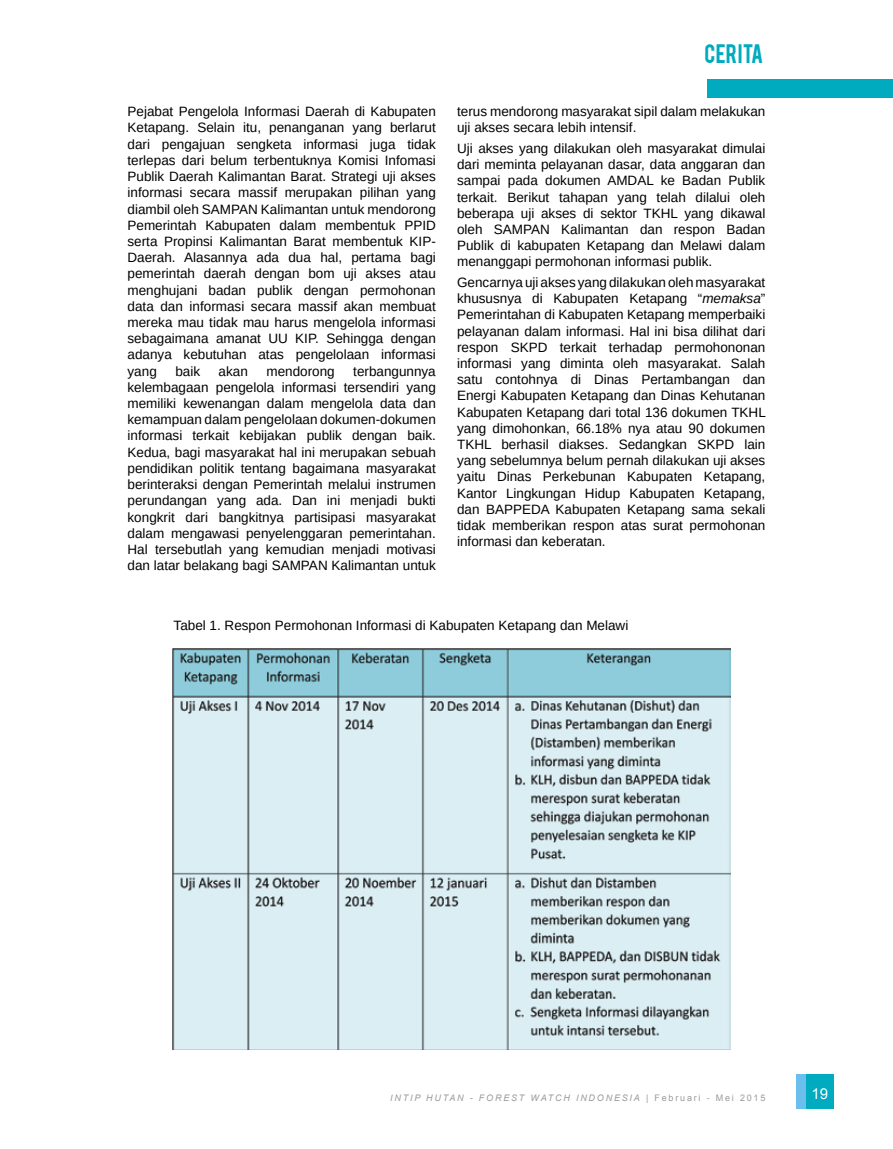
<style>
.page{position:relative;width:893px;height:1149px;background:#fff}
.page>*{position:absolute;margin:0;border:0;box-sizing:border-box;transform-origin:0 0}
.t1{font:21px "Bebas";letter-spacing:.015em;color:#00aabf}
.t2{font:15px "Arial";color:#fff}
.t3{font:13.5px/16.2px "Arimo";color:#000;text-align:justify}
.t4{font:italic 9px "Arial";letter-spacing:.2em;color:#999b9c}
.s1{font-style:italic}
.s2{font-style:normal}
</style>
<div class="page">
<div style="left:805px;top:1074px;width:29px;height:35px;background:#00aabf"></div>
<div style="left:796px;top:1074px;width:9px;height:35px;background:#6bbfed"></div>
<div style="left:708px;top:79px;width:185px;height:19px;background:#00aabf"></div>
<img style="left:172px;top:648px;width:559px;height:400px">
<p class="t3" style="left:128px;top:104px;width:310px">Pejabat Pengelola Informasi Daerah di Kabupaten Ketapang. Selain itu, penanganan yang berlarut dari pengajuan sengketa informasi juga tidak terlepas dari belum terbentuknya Komisi Infomasi Publik Daerah Kalimantan Barat. Strategi uji akses informasi secara massif merupakan pilihan yang diambil oleh SAMPAN Kalimantan untuk mendorong Pemerintah Kabupaten dalam membentuk PPID serta Propinsi Kalimantan Barat membentuk KIP-Daerah. Alasannya ada dua hal, pertama bagi pemerintah daerah dengan bom uji akses atau menghujani badan publik dengan permohonan data dan informasi secara massif akan membuat mereka mau tidak mau harus mengelola informasi sebagaimana amanat UU KIP. Sehingga dengan adanya kebutuhan atas pengelolaan informasi yang</p>
<p class="t3" style="left:128px;top:363px;width:310px;text-indent:226px">terbangunnya kelembagaan pengelola informasi tersendiri yang memiliki kewenangan dalam mengelola data dan kemampuan dalam pengelolaan dokumen-dokumen informasi terkait kebijakan publik dengan baik.<br>Kedua, bagi masyarakat hal ini merupakan sebuah pendidikan politik tentang bagaimana masyarakat berinteraksi dengan Pemerintah melalui instrumen perundangan yang ada. Dan ini menjadi bukti kongkrit dari bangkitnya partisipasi masyarakat dalam mengawasi penyelenggaran pemerintahan.<br>Hal tersebutlah yang kemudian menjadi motivasi dan latar belakang bagi SAMPAN Kalimantan untuk</p>
<p class="t3" style="left:175px;top:363px;width:26px">baik</p>
<p class="t3" style="left:219px;top:363px;width:31px">akan</p>
<p class="t3" style="left:266px;top:363px;width:70px">mendorong</p>
<h1 class="t1" style="left:705px;top:38px;width:60px">CERITA</h1>
<p class="t3" style="left:457px;top:104px;width:310px">terus mendorong masyarakat sipil dalam melakukan uji akses secara lebih intensif.</p>
<p class="t3" style="left:457px;top:140px;width:310px">Uji akses yang dilakukan oleh masyarakat dimulai dari meminta pelayanan dasar, data anggaran dan sampai pada dokumen AMDAL ke Badan Publik terkait. Berikut tahapan yang telah dilalui oleh beberapa uji akses di sektor TKHL yang dikawal oleh SAMPAN Kalimantan dan respon Badan Publik di kabupaten Ketapang dan Melawi dalam menanggapi permohonan informasi publik.</p>
<p class="t3" style="left:457px;top:274px;width:310px">Gencarnya uji akses yang dilakukan oleh masyarakat khususnya di Kabupaten Ketapang “<span class="s1">memaksa</span>” Pemerintahan di Kabupaten Ketapang memperbaiki pelayanan dalam informasi. Hal ini bisa dilihat dari respon SKPD terkait terhadap permohononan informasi yang diminta oleh masyarakat. Salah satu contohnya di Dinas Pertambangan dan Energi Kabupaten Ketapang dan Dinas Kehutanan Kabupaten Ketapang dari total 136 dokumen TKHL yang dimohonkan, 66.18% nya atau 90 dokumen TKHL berhasil diakses. Sedangkan SKPD lain yang sebelumnya belum pernah dilakukan uji akses yaitu Dinas Perkebunan Kabupaten Ketapang, Kantor Lingkungan Hidup Kabupaten Ketapang, dan BAPPEDA Kabupaten Ketapang sama sekali tidak memberikan respon atas surat permohonan informasi dan keberatan.</p>
<p class="t3" style="left:174px;top:617px;width:456px">Tabel 1. Respon Permohonan Informasi di Kabupaten Ketapang dan Melawi</p>
<p class="t4" style="left:390px;top:1091px;width:377px">INTIP HUTAN - FOREST WATCH INDONESIA <span class="s2">| Februari - Mei 2015</span></p>
<p class="t2" style="left:811px;top:1083px;width:18px">19</p>
</div>
